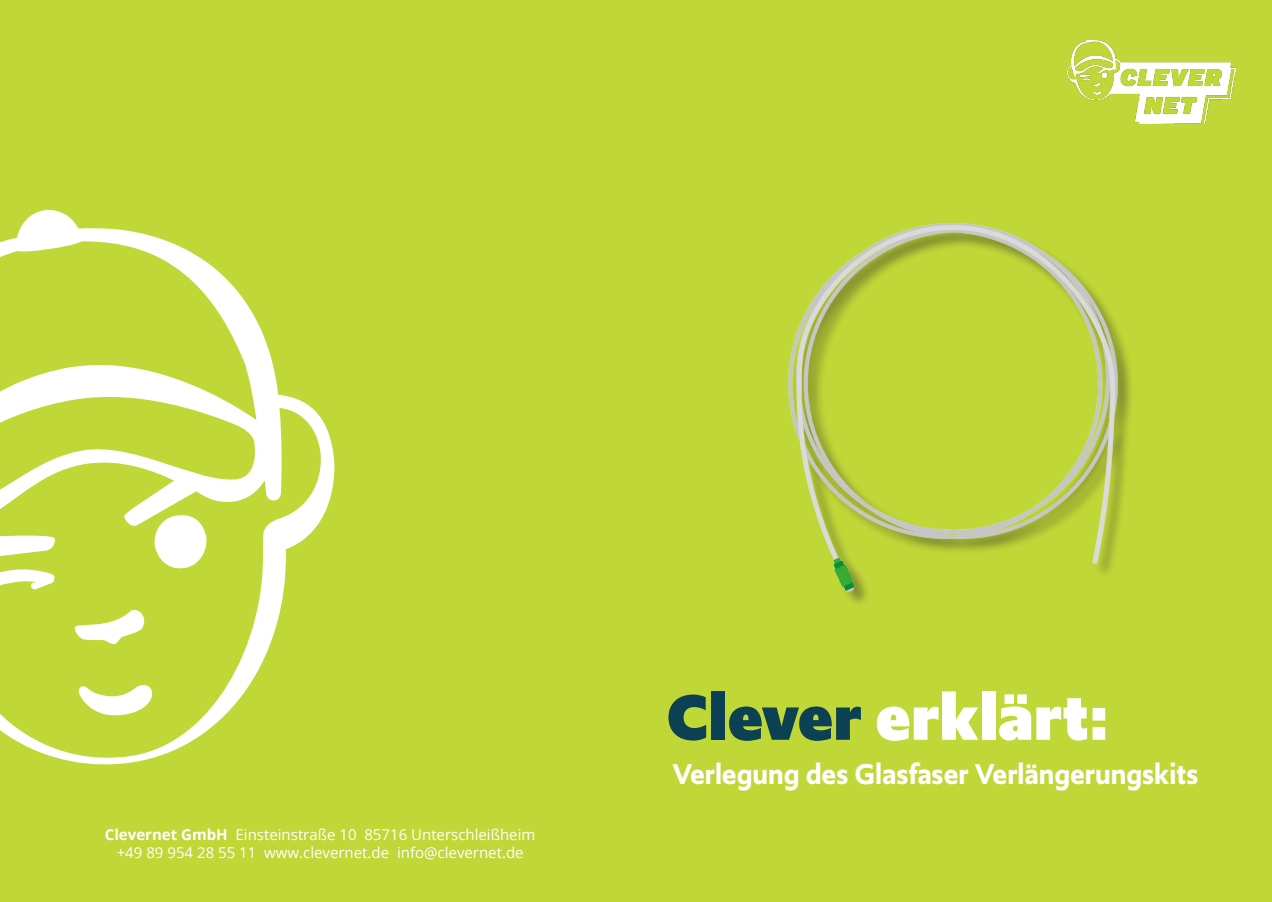
<style>
.page{position:relative;width:1272px;height:902px;background:#fff}
.page>*{position:absolute;margin:0;border:0;box-sizing:border-box;transform-origin:0 0}
.t1{font:900 67.5px "Upgrade";color:#fff}
.t2{font:600 30px "Upgrade";color:#fff}
.t3{font:15px "Open Sans";color:#fff}
.s1{font-weight:700}
.s2{color:#0b4152}
</style>
<div class="page">
<div style="left:0;top:0;width:1271px;height:901px;background:#c0d738"></div>
<svg style="left:0;top:209px;width:335px;height:556px"></svg>
<div style="left:789px;top:224px;width:345px;height:383px;background:#231f20;opacity:.4"></div>
<img style="left:788px;top:223px;width:329px;height:368px">
<img style="left:1067px;top:41px;width:168px;height:82px">
<p class="t3" style="left:105px;top:823px;width:432px"><span class="s1">Clevernet GmbH</span> Einsteinstraße 10 85716 Unterschleißheim</p>
<p class="t3" style="left:117px;top:841px;width:408px">+49 89 954 28 55 11 www.clevernet.de info@clevernet.de</p>
<p class="t1" style="left:665px;top:672px;width:445px"><span class="s2">Clever</span> erklärt:</p>
<p class="t2" style="left:672px;top:754px;width:528px">Verlegung des Glasfaser Verlängerungskits</p>
</div>
